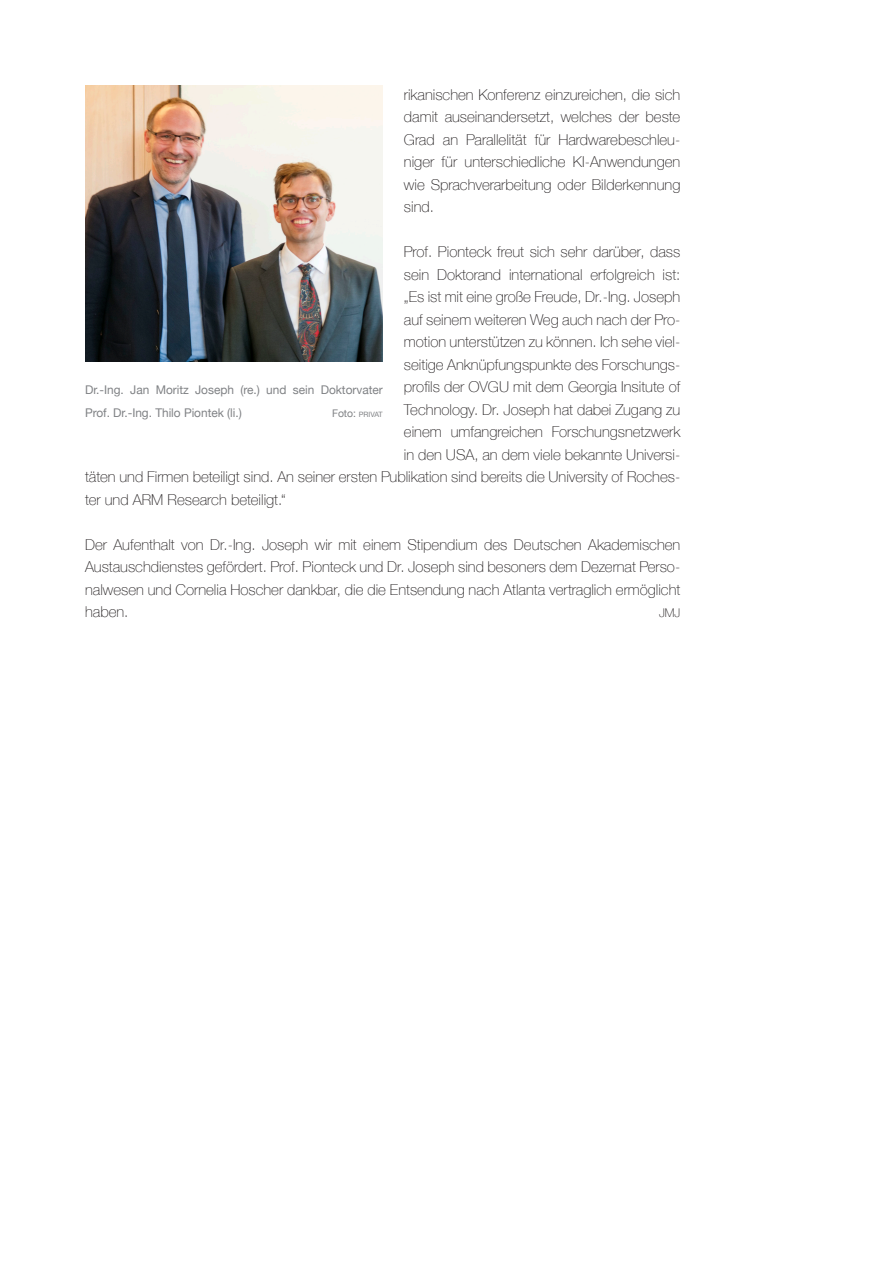
<style>
.page{position:relative;width:893px;height:1263px;background:#fff}
.page>*{position:absolute;margin:0;border:0;box-sizing:border-box;transform-origin:0 0}
.Fließtext_ohne_Einzu{font:100 15px/22.5px "Helvetica Neue";color:#231f20;text-align:justify}
.Fließtext_ohne_Einzu-2{font:12px/22.5px "Helvetica Neue";color:#808285}
.Fließtext_ohne_Einzu-3{font:100 12px "Helvetica Neue";color:#231f20}
.Fließtext_ohne_Einzu-4{font:7.35px "Helvetica Neue";letter-spacing:-.005em;color:#808285}
.s1{font-size:10.5px}
</style>
<div class="page">
<img style="left:85px;top:85px;width:298px;height:276px">
<p class="Fließtext_ohne_Einzu" style="left:404px;top:82px;width:278px">rikanischen Konferenz einzureichen, die sich damit auseinandersetzt, welches der beste Grad an Parallelität für Hardwarebeschleu&shy;niger für unterschiedliche KI-Anwendungen wie Sprachverarbeitung oder Bilderkennung sind.</p>
<p class="Fließtext_ohne_Einzu" style="left:404px;top:240px;width:278px">Prof. Pionteck freut sich sehr darüber, dass</p>
<p class="Fließtext_ohne_Einzu" style="left:404px;top:262px;width:278px">sein Doktorand international erfolgreich ist:</p>
<p class="Fließtext_ohne_Einzu" style="left:404px;top:285px;width:278px">„Es ist mit eine große Freude, Dr.-Ing. Joseph</p>
<p class="Fließtext_ohne_Einzu" style="left:404px;top:307px;width:278px">auf seinem weiteren Weg auch nach der Pro-</p>
<p class="Fließtext_ohne_Einzu" style="left:404px;top:330px;width:278px">motion unterstützen zu können. Ich sehe viel-</p>
<p class="Fließtext_ohne_Einzu" style="left:404px;top:352px;width:278px">seitige Anknüpfungspunkte des Forschungs-</p>
<p class="Fließtext_ohne_Einzu" style="left:404px;top:375px;width:278px">profils der OVGU mit dem Georgia Insitute of</p>
<p class="Fließtext_ohne_Einzu" style="left:404px;top:397px;width:278px">Technology. Dr. Joseph hat dabei Zugang zu</p>
<p class="Fließtext_ohne_Einzu" style="left:404px;top:420px;width:278px">einem umfangreichen Forschungsnetzwerk</p>
<p class="Fließtext_ohne_Einzu" style="left:404px;top:442px;width:278px">in den USA, an dem viele bekannte Universi-</p>
<p class="Fließtext_ohne_Einzu" style="left:85px;top:465px;width:597px">täten und Firmen beteiligt sind. An seiner ersten Publikation sind bereits die University of Roches-</p>
<p class="Fließtext_ohne_Einzu" style="left:85px;top:487px;width:202px">ter und ARM Research beteiligt.“</p>
<p class="Fließtext_ohne_Einzu" style="left:85px;top:532px;width:597px">Der Aufenthalt von Dr.-Ing. Joseph wir mit einem Stipendium des Deutschen Akademischen Austauschdienstes gefördert. Prof. Pionteck und Dr. Joseph sind besoners dem Dezernat Perso&shy;nalwesen und Cornelia Hoscher dankbar, die die Entsendung nach Atlanta vertraglich ermöglicht haben.</p>
<p class="Fließtext_ohne_Einzu-2" style="left:85px;top:379px;width:299px">Dr.-Ing. Jan Moritz Joseph (re.) und sein Doktorvater<br>Prof. Dr.-Ing. Thilo Piontek (li.)</p>
<p class="Fließtext_ohne_Einzu-4" style="left:332px;top:409px;width:52px"><span class="s1">Foto:</span> PRIVAT</p>
<p class="Fließtext_ohne_Einzu-3" style="left:659px;top:604px;width:23px">JMJ</p>
</div>
